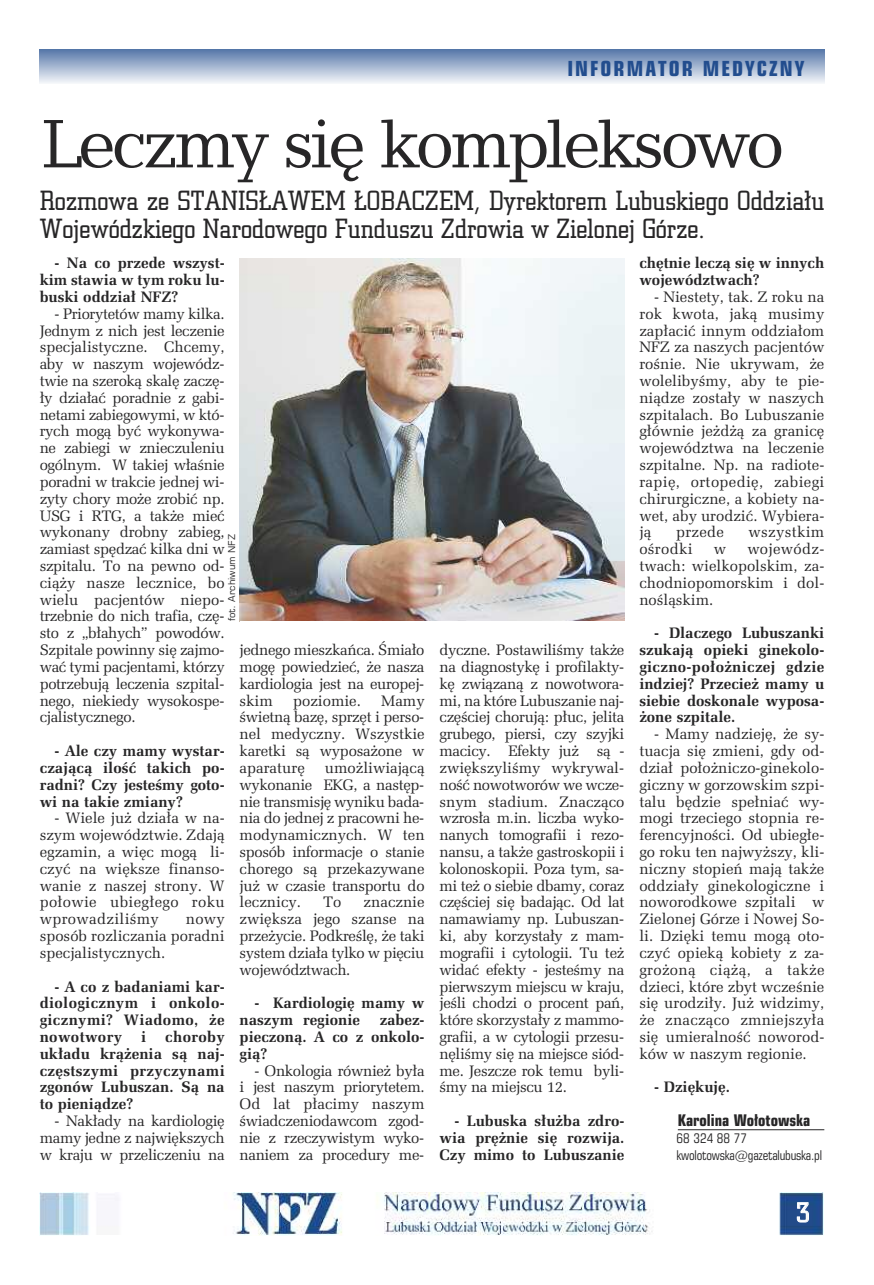
<style>
.page{position:relative;width:874px;height:1285px;background:#fff}
.page>*{position:absolute;margin:0;border:0;box-sizing:border-box;transform-origin:0 0}
.t1{font:63px "Candida PL";letter-spacing:-.065em;color:#272627}
.t2{font:24.5px/28px "Square Slab 711 Lt PL";color:#272627}
.t3{font:24.5px "Square Slab 711 Lt PL";color:#fff}
.t4{font:700 19.25px "Square 721 Cn PL";letter-spacing:.11em;color:#224d8e}
.t5{font:14.88px/16.8px "Zapf Ellipt PL";letter-spacing:-.005em;color:#272627;text-align:justify}
.t6{font:700 14.88px/16.8px "Zapf Ellipt PL";color:#272627;text-align:justify}
.t7{font:700 14.88px "Square 721 Cn PL";color:#272627}
.t8{font:14.88px "Zapf Ellipt PL";letter-spacing:.02em;color:#272627}
.t9{font:12.25px/16.8px "Square 721 Cn PL";letter-spacing:-.015em;color:#272627}
.t10{font:8.75px "Square 721 PL";color:#272627}
</style>
<div class="page">
<img style="left:40px;top:1192px;width:782px;height:43px">
<svg style="left:40px;top:50px;width:783px;height:33px;background:#a5b6d1"></svg>
<hr style="left:677px;top:1129px;width:146px;height:1px;background:#272627">
<img style="left:239px;top:259px;width:385px;height:362px">
<p class="t4" style="left:567px;top:58px;width:238px">INFORMATOR MEDYCZNY</p>
<h1 class="t1" style="left:40px;top:109px;width:745px">Leczmy się kompleksowo</h1>
<h2 class="t2" style="left:40px;top:188px;width:785px">Rozmowa ze STANISŁAWEM ŁOBACZEM, Dyrektorem Lubuskiego Oddziału<br>Wojewódzkiego Narodowego Funduszu Zdrowia w Zielonej Górze.</h2>
<p class="t6" style="left:40px;top:255px;width:186px;text-indent:15px">- Na co przede wszyst&shy;kim stawia w tym roku lu&shy;buski oddział NFZ?</p>
<p class="t5" style="left:40px;top:305px;width:186px;text-indent:15px">- Priorytetów mamy kilka.<br>Jednym z nich jest leczenie specjalistyczne. Chcemy, aby w naszym wojewódz&shy;twie na szeroką skalę zaczę&shy;ły działać poradnie z gabi&shy;netami zabiegowymi, w któ&shy;rych mogą być wykonywa&shy;ne zabiegi w znieczuleniu ogólnym. W takiej właśnie poradni w trakcie jednej wi&shy;zyty chory może zrobić np.<br>USG i RTG, a także mieć wykonany drobny zabieg, zamiast spędzać kilka dni w szpitalu. To na pewno od&shy;ciąży nasze lecznice, bo wielu pacjentów niepo&shy;trzebnie do nich trafia, czę&shy;sto z „błahych” powodów.<br>Szpitale powinny się zajmo&shy;wać tymi pacjentami, którzy potrzebują leczenia szpital&shy;nego, niekiedy wysokospe&shy;cjalistycznego.</p>
<p class="t6" style="left:40px;top:742px;width:186px;text-indent:15px">- Ale czy mamy wystar&shy;czającą ilość takich po&shy;radni? Czy jesteśmy goto&shy;wi na takie zmiany?</p>
<p class="t5" style="left:40px;top:810px;width:186px;text-indent:15px">- Wiele już działa w na&shy;szym województwie. Zdają egzamin, a więc mogą li&shy;czyć na większe finanso&shy;wanie z naszej strony. W połowie ubiegłego roku wprowadziliśmy</p>
<p class="t6" style="left:639px;top:255px;width:186px">chętnie leczą się w innych województwach?</p>
<p class="t5" style="left:639px;top:288px;width:186px;text-indent:15px">- Niestety, tak. Z roku na rok kwota, jaką musimy zapłacić innym oddziałom NFZ za naszych pacjentów rośnie. Nie ukrywam, że wolelibyśmy, aby te pie&shy;niądze zostały w naszych szpitalach. Bo Lubuszanie głównie jeżdżą za granicę województwa na leczenie szpitalne. Np. na radiote&shy;rapię, ortopedię, zabiegi chirurgiczne, a kobiety na&shy;wet, aby urodzić. Wybiera&shy;ją</p>
<p class="t5" style="left:675px;top:524px;width:50px">przede</p>
<p class="t8" style="left:748px;top:523px;width:77px">wszystkim</p>
<p class="t8" style="left:639px;top:540px;width:55px">ośrodki</p>
<p class="t5" style="left:713px;top:541px;width:14px">w</p>
<p class="t10" style="left:227px;top:621px;width:89px;rotate:-90deg">fot. Archiwum NFZ</p>
<p class="t5" style="left:639px;top:541px;width:186px;text-indent:108px">wojewódz&shy;twach: wielkopolskim, za&shy;chodniopomorskim i dol&shy;nośląskim.</p>
<p class="t6" style="left:639px;top:625px;width:186px;text-indent:15px">- Dlaczego Lubuszanki szukają opieki ginekolo&shy;giczno-położniczej gdzie indziej? Przecież mamy u siebie doskonale wyposa&shy;żone szpitale.</p>
<p class="t5" style="left:639px;top:726px;width:186px;text-indent:15px">- Mamy nadzieję, że sy&shy;tuacja się zmieni, gdy od&shy;dział położniczo-ginekolo&shy;giczny w gorzowskim szpi&shy;talu będzie spełniać wy&shy;mogi trzeciego stopnia re&shy;ferencyjności. Od ubiegłe&shy;go roku ten najwyższy, kli&shy;niczny stopień mają także oddziały ginekologiczne i noworodkowe szpitali w Zielonej Górze i Nowej So&shy;li. Dzięki temu mogą oto&shy;czyć opieką kobiety z za&shy;grożoną ciążą, a także dzieci, które zbyt wcześnie się urodziły. Już widzimy, że znacząco zmniejszyła się umieralność noworod&shy;ków w naszym regionie.</p>
<p class="t6" style="left:654px;top:1079px;width:77px">- Dziękuję.</p>
<p class="t7" style="left:677px;top:1112px;width:134px">Karolina Wołotowska</p>
<p class="t9" style="left:676px;top:1130px;width:147px">68 324 88 77 kwolotowska@gazetalubuska.pl</p>
<p class="t5" style="left:239px;top:642px;width:186px">jednego mieszkańca. Śmiało mogę powiedzieć, że nasza kardiologia jest na europej&shy;skim</p>
<p class="t5" style="left:439px;top:642px;width:186px">dyczne. Postawiliśmy także na diagnostykę i profilakty&shy;kę związaną z nowotwora&shy;mi, na które Lubuszanie naj&shy;częściej chorują: płuc, jelita grubego, piersi, czy szyjki macicy. Efekty już są - zwiększyliśmy wykrywal&shy;ność nowotworów we wcze&shy;snym stadium. Znacząco wzrosła m.in. liczba wyko&shy;nanych tomografii i rezo&shy;nansu, a także gastroskopii i kolonoskopii. Poza tym, sa&shy;mi też o siebie dbamy, coraz częściej się badając. Od lat namawiamy np. Lubuszan&shy;ki, aby korzystały z mam&shy;mografii i cytologii. Tu też widać efekty - jesteśmy na pierwszym miejscu w kraju, jeśli chodzi o procent pań, które skorzystały z mammo&shy;grafii, a w cytologii przesu&shy;nęliśmy się na miejsce siód&shy;me. Jeszcze rok temu byli&shy;śmy na miejscu 12.</p>
<p class="t6" style="left:439px;top:1112px;width:186px;text-indent:15px">- Lubuska służba zdro&shy;wia prężnie się rozwija.<br>Czy mimo to Lubuszanie</p>
<p class="t5" style="left:293px;top:692px;width:69px">poziomie.</p>
<p class="t5" style="left:239px;top:692px;width:186px;text-indent:141px">Mamy świetną bazę, sprzęt i perso&shy;nel medyczny. Wszystkie karetki są wyposażone w aparaturę</p>
<p class="t5" style="left:239px;top:759px;width:186px;text-indent:85px">umożliwiającą wykonanie EKG, a następ&shy;nie transmisję wyniku bada&shy;nia do jednej z pracowni he&shy;modynamicznych. W ten sposób informacje o stanie chorego są przekazywane już w czasie transportu do lecznicy.</p>
<p class="t5" style="left:239px;top:894px;width:186px;text-indent:124px">znacznie zwiększa jego szanse na przeżycie. Podkreślę, że taki system działa tylko w pięciu województwach.</p>
<p class="t6" style="left:239px;top:995px;width:186px;text-indent:15px">- Kardiologię mamy w naszym regionie</p>
<p class="t5" style="left:323px;top:894px;width:20px">To</p>
<p class="t5" style="left:40px;top:911px;width:186px;text-indent:146px">nowy sposób rozliczania poradni specjalistycznych.</p>
<p class="t6" style="left:40px;top:978px;width:186px;text-indent:15px">- A co z badaniami kar&shy;diologicznym i onkolo&shy;gicznymi? Wiadomo, że nowotwory</p>
<p class="t6" style="left:239px;top:1011px;width:186px;text-indent:140px">zabez&shy;pieczoną. A co z onkolo&shy;gią?</p>
<p class="t5" style="left:239px;top:1062px;width:186px;text-indent:15px">- Onkologia również była i jest naszym priorytetem.<br>Od lat płacimy naszym świadczeniodawcom zgod&shy;nie z rzeczywistym wyko&shy;naniem za procedury me-</p>
<p class="t6" style="left:40px;top:1028px;width:186px;text-indent:125px">choroby układu krążenia są naj&shy;częstszymi przyczynami zgonów Lubuszan. Są na to pieniądze?</p>
<p class="t5" style="left:40px;top:1112px;width:186px;text-indent:15px">- Nakłady na kardiologię mamy jedne z największych w kraju w przeliczeniu na</p>
<p class="t6" style="left:141px;top:1028px;width:7px">i</p>
<h2 class="t3" style="left:796px;top:1199px;width:14px">3</h2>
</div>
